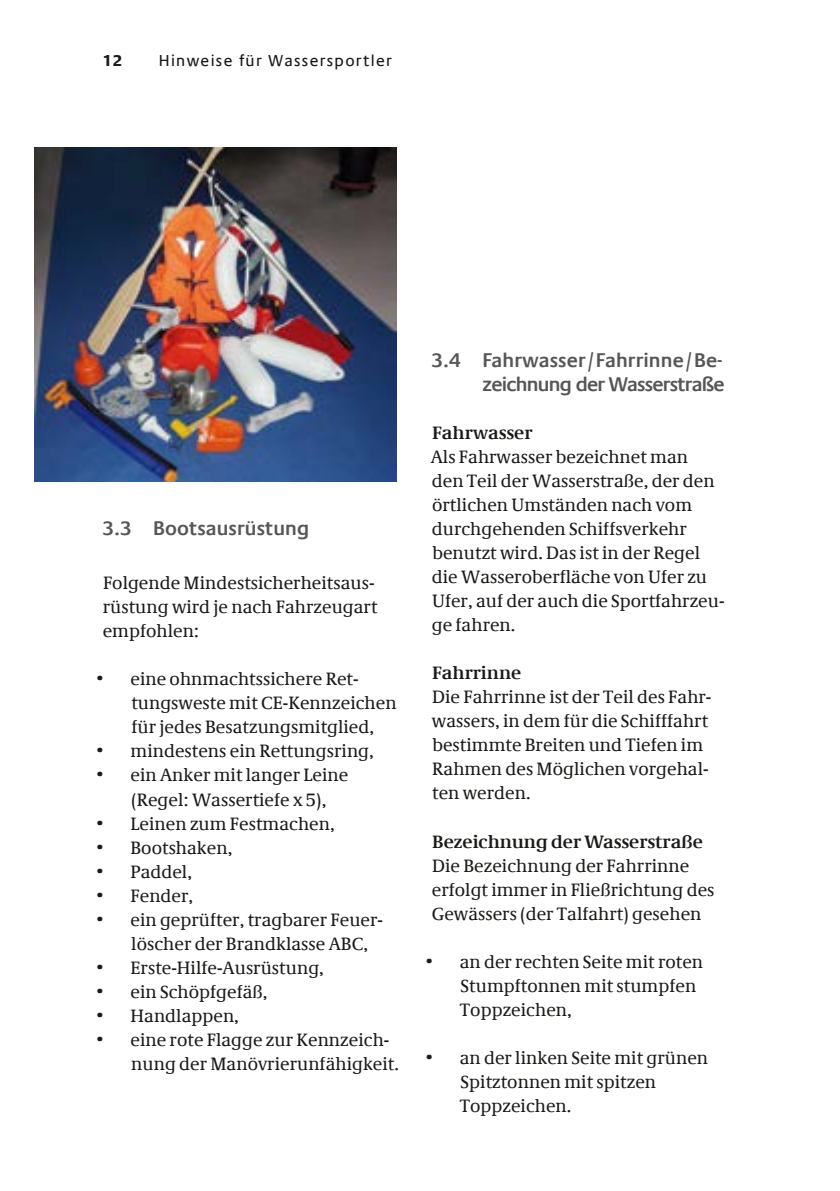
<style>
.page{position:relative;width:840px;height:1191px;background:#fff}
.page>*{position:absolute;margin:0;border:0;box-sizing:border-box;transform-origin:0 0}
.t1{font:600 20px/24px "Praxis Com";letter-spacing:-.04em;color:#565656;text-align:right}
.t2{font:600 20px "Praxis Com";letter-spacing:.005em;color:#565656}
.t3{font:18px/24px "Demos Com";letter-spacing:.005em;color:#1a1a18}
.t4{font:700 18px "Demos Com";letter-spacing:.005em;color:#1a1a18}
.t5{font:16px "Praxis Com";letter-spacing:.08em;color:#1a1a18}
.t6{font:700 16px "Praxis Com";color:#1a1a18}
</style>
<div class="page">
<img style="left:34px;top:147px;width:362px;height:335px">
<p class="t6" style="left:102px;top:51px;width:22px">12</p>
<p class="t5" style="left:159px;top:51px;width:234px">Hinweise für Wassersportler</p>
<p class="t2" style="left:102px;top:516px;width:208px">3.3 Bootsausrüstung</p>
<p class="t3" style="left:103px;top:571px;width:276px">Folgende Mindestsicherheitsaus&shy;rüstung wird je nach Fahrzeugart empfohlen:</p>
<p class="t3" style="left:131px;top:667px;width:266px;text-indent:-34px">• eine ohnmachtssichere Ret&shy;tungsweste mit CE-Kennzeichen für jedes Besatzungsmitglied,</p>
<p class="t3" style="left:97px;top:739px;width:278px">• mindestens ein Rettungsring,</p>
<p class="t3" style="left:131px;top:763px;width:218px;text-indent:-34px">• ein Anker mit langer Leine (Regel: Wassertiefe x 5),</p>
<p class="t3" style="left:97px;top:811px;width:239px">• Leinen zum Festmachen,</p>
<p class="t3" style="left:97px;top:835px;width:137px">• Bootshaken,</p>
<p class="t3" style="left:97px;top:860px;width:97px">• Paddel,</p>
<p class="t3" style="left:97px;top:884px;width:98px">• Fender,</p>
<p class="t3" style="left:131px;top:908px;width:253px;text-indent:-34px">• ein geprüfter, tragbarer Feuer&shy;löscher der Brandklasse ABC,</p>
<p class="t3" style="left:97px;top:956px;width:228px">• Erste-Hilfe-Ausrüstung,</p>
<p class="t3" style="left:97px;top:980px;width:172px">• ein Schöpfgefäß,</p>
<p class="t3" style="left:97px;top:1004px;width:143px">• Handlappen,</p>
<p class="t3" style="left:131px;top:1028px;width:269px;text-indent:-34px">• eine rote Flagge zur Kennzeich&shy;nung der Manövrierunfähigkeit.</p>
<p class="t1" style="left:431px;top:348px;width:295px">3.4 Fahrwasser/Fahrrinne/Be&shy;zeichnung der Wasserstraße</p>
<p class="t4" style="left:432px;top:422px;width:102px">Fahrwasser</p>
<p class="t3" style="left:430px;top:445px;width:295px">Als Fahrwasser bezeichnet man<br>den Teil der Wasserstraße, der den örtlichen Umständen nach vom durchgehenden Schiffsverkehr benutzt wird. Das ist in der Regel die Wasseroberfläche von Ufer zu<br>Ufer, auf der auch die Sportfahrzeu&shy;ge fahren.</p>
<p class="t4" style="left:432px;top:662px;width:90px">Fahrrinne</p>
<p class="t3" style="left:432px;top:685px;width:281px">Die Fahrrinne ist der Teil des Fahr&shy;wassers, in dem für die Schifffahrt bestimmte Breiten und Tiefen im<br>Rahmen des Möglichen vorgehal&shy;ten werden.</p>
<p class="t4" style="left:432px;top:831px;width:272px">Bezeichnung der Wasserstraße</p>
<p class="t3" style="left:431px;top:853px;width:284px">Die Bezeichnung der Fahrrinne erfolgt immer in Fließrichtung des<br>Gewässers (der Talfahrt) gesehen</p>
<p class="t3" style="left:459px;top:950px;width:244px;text-indent:-34px">• an der rechten Seite mit roten<br>Stumpftonnen mit stumpfen<br>Toppzeichen,</p>
<p class="t3" style="left:459px;top:1046px;width:250px;text-indent:-34px">• an der linken Seite mit grünen<br>Spitztonnen mit spitzen<br>Toppzeichen.</p>
</div>
